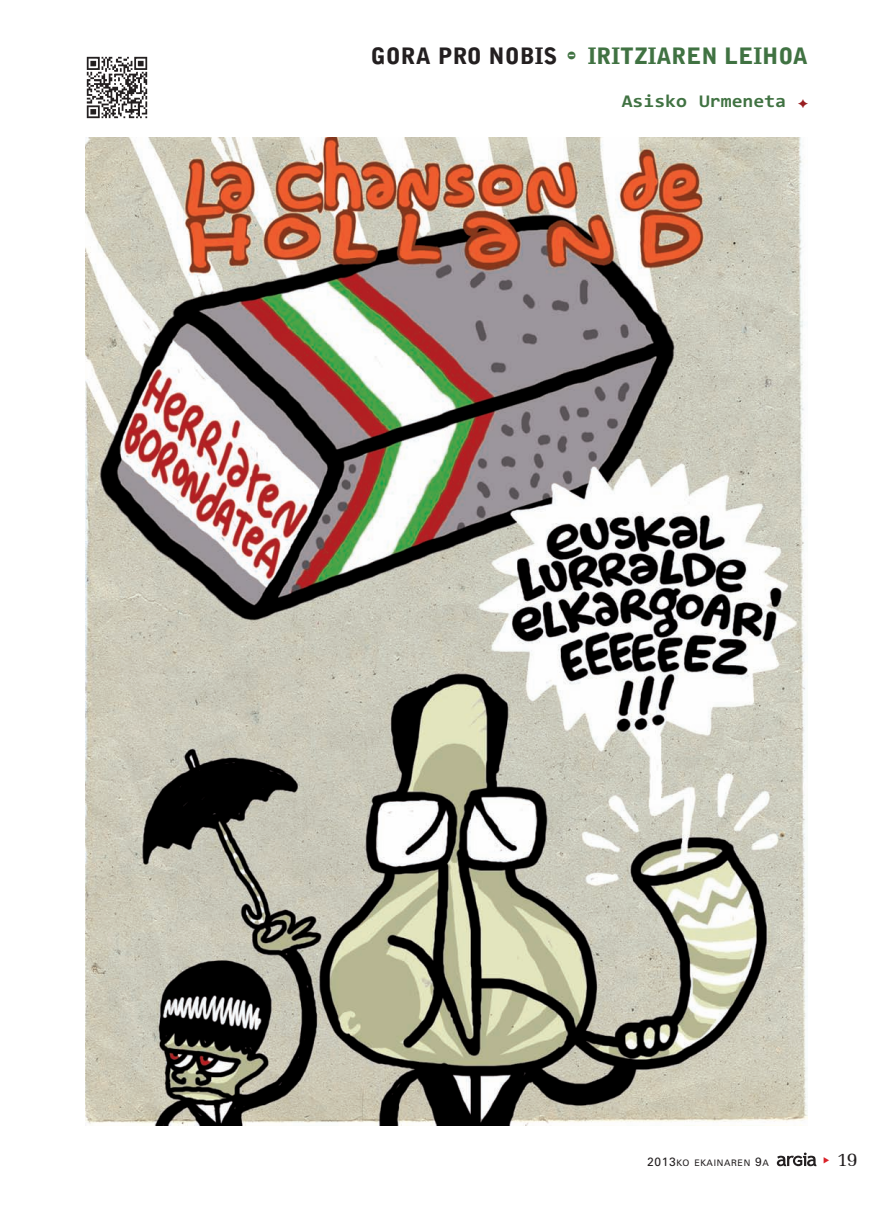
<style>
.page{position:relative;width:893px;height:1212px;background:#fff}
.page>*{position:absolute;margin:0;border:0;box-sizing:border-box;transform-origin:0 0}
.t1{font:900 22.5px "Bell Gothic Std";color:#407242}
.t2{font:19.5px "Memoir";color:#231f20}
.t3{font:700 18px "Consolas";color:#407242;scale:1.1 1}
.t4{font:9px "Zurich BT";letter-spacing:.075em;color:#231f20}
.s1{color:#231f20}
.s2{font-family:"Bodiac";font-weight:400}
.s3{color:#981e21}
.s4{font-size:12px}
</style>
<div class="page">
<svg style="left:777px;top:1152px;width:39px;height:14px"></svg>
<img style="left:85px;top:137px;width:723px;height:989px">
<img style="left:86px;top:56px;width:62px;height:63px">
<p class="t1" style="left:371px;top:48px;width:439px"><span class="s1">GORA PRO NOBIS</span> <span class="s2">-</span> IRITZIAREN LEIHOA</p>
<p class="t3" style="left:622px;top:94px;width:171px">Asisko Urmeneta <span class="s3">✦</span></p>
<p class="t4" style="left:647px;top:1160px;width:123px"><span class="s4">2013</span>KO EKAINAREN <span class="s4">9</span>A</p>
<p class="t2" style="left:837px;top:1147px;width:22px">19</p>
</div>
